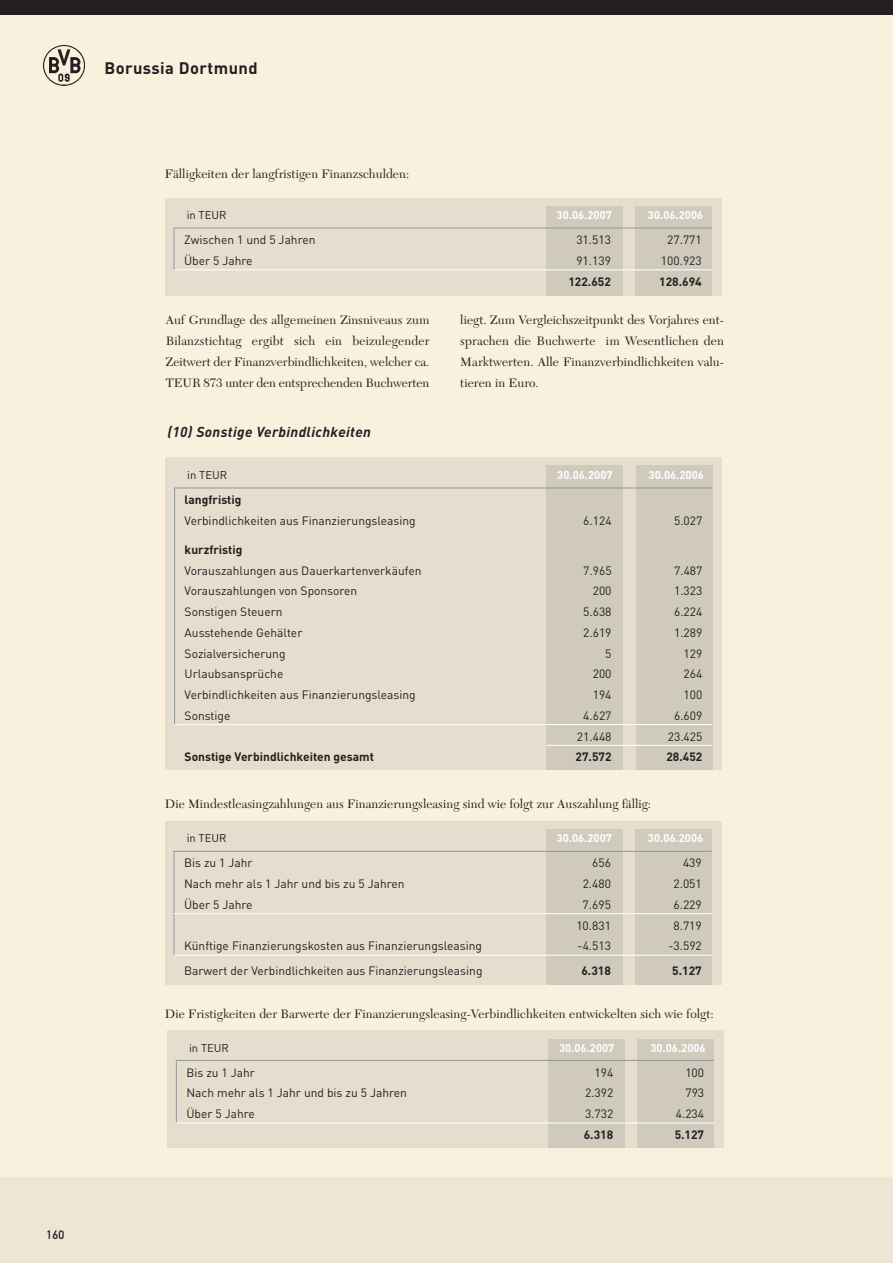
<style>
.page{position:relative;width:893px;height:1263px;background:#fff}
.page>*{position:absolute;margin:0;border:0;box-sizing:border-box;transform-origin:0 0}
.t1{font:700 16.5px "DIN";letter-spacing:.025em;color:#231f20}
.t2{font:italic 700 14.25px "DIN";letter-spacing:.025em;color:#231f20}
.t3{font:12.75px/21px "New Caledonia";letter-spacing:.005em;color:#231f20;text-align:justify}
.t4{font:12px "DIN";color:#231f20}
.t5{font:700 12px "DIN";color:#231f20}
.t6{font:12px "DIN Mittelschrift";color:#231f20}
.t7{font:700 11.25px "DIN";color:#fff}
.t8{font:11.25px "DIN";color:#231f20}
</style>
<div class="page">
<div style="left:0;top:0;width:892px;height:1263px;background:#f9f1de"></div>
<div style="left:0;top:1178px;width:892px;height:85px;background:#eee6d5"></div>
<div style="left:0;top:0;width:892px;height:15px;background:#231f20"></div>
<img style="left:44px;top:45px;width:40px;height:41px">
<div style="left:165px;top:821px;width:556px;height:164px;background:#e5dece"></div>
<div style="left:635px;top:830px;width:76px;height:155px;background:#d0cabc"></div>
<div style="left:546px;top:830px;width:76px;height:155px;background:#d0cabc"></div>
<svg style="left:173px;top:851px;width:539px;height:104px"></svg>
<hr style="left:174px;top:913px;width:537px;height:1px;background:#fff">
<hr style="left:174px;top:955px;width:537px;height:1px;background:#fff">
<div style="left:167px;top:1030px;width:557px;height:118px;background:#e5dece"></div>
<div style="left:637px;top:1039px;width:77px;height:109px;background:#d0cabc"></div>
<div style="left:548px;top:1039px;width:76px;height:109px;background:#d0cabc"></div>
<svg style="left:176px;top:1060px;width:538px;height:64px"></svg>
<hr style="left:176px;top:1122px;width:537px;height:1px;background:#fff">
<div style="left:165px;top:457px;width:557px;height:313px;background:#e5dece"></div>
<div style="left:635px;top:466px;width:77px;height:304px;background:#d0cabc"></div>
<div style="left:546px;top:466px;width:77px;height:304px;background:#d0cabc"></div>
<svg style="left:174px;top:487px;width:539px;height:239px"></svg>
<hr style="left:174px;top:724px;width:538px;height:1px;background:#fff">
<hr style="left:546px;top:745px;width:166px;height:1px;background:#fff">
<div style="left:165px;top:198px;width:556px;height:98px;background:#e5dece"></div>
<div style="left:635px;top:207px;width:76px;height:89px;background:#d0cabc"></div>
<div style="left:546px;top:207px;width:76px;height:89px;background:#d0cabc"></div>
<svg style="left:173px;top:227px;width:539px;height:44px"></svg>
<hr style="left:174px;top:269px;width:537px;height:1px;background:#fff">
<p class="t6" style="left:47px;top:1230px;width:19px">160</p>
<h1 class="t1" style="left:104px;top:62px;width:155px">Borussia Dortmund</h1>
<p class="t3" style="left:165px;top:165px;width:246px">Fälligkeiten der langfristigen Finanzschulden:</p>
<p class="t8" style="left:187px;top:211px;width:41px">in TEUR</p>
<p class="t7" style="left:556px;top:211px;width:57px">30.06.2007</p>
<p class="t7" style="left:648px;top:211px;width:57px">30.06.2006</p>
<p class="t4" style="left:184px;top:236px;width:133px">Zwischen 1 und 5 Jahren</p>
<p class="t4" style="left:576px;top:236px;width:36px">31.513</p>
<p class="t4" style="left:667px;top:236px;width:36px">27.771</p>
<p class="t4" style="left:184px;top:257px;width:70px">Über 5 Jahre</p>
<p class="t4" style="left:576px;top:257px;width:36px">91.139</p>
<p class="t4" style="left:661px;top:257px;width:42px">100.923</p>
<p class="t5" style="left:568px;top:277px;width:44px">122.652</p>
<p class="t5" style="left:659px;top:277px;width:44px">128.694</p>
<p class="t3" style="left:166px;top:310px;width:265px">Auf Grundlage des allgemeinen Zinsniveaus zum Bilanzstichtag ergibt sich ein beizulegender Zeitwert der Finanzverbindlichkeiten, welcher ca.<br>TEUR 873 unter den entsprechenden Buchwerten</p>
<p class="t3" style="left:460px;top:310px;width:265px">liegt. Zum Vergleichszeitpunkt des Vorjahres ent&shy;sprachen die Buchwerte im Wesentlichen den Marktwerten. Alle Finanzverbindlichkeiten valu - tieren in Euro.</p>
<p class="t2" style="left:167px;top:427px;width:205px">(10) Sonstige Verbindlichkeiten</p>
<p class="t8" style="left:187px;top:471px;width:41px">in TEUR</p>
<p class="t7" style="left:557px;top:471px;width:57px">30.06.2007</p>
<p class="t7" style="left:648px;top:471px;width:57px">30.06.2006</p>
<p class="t5" style="left:185px;top:495px;width:58px">langfristig</p>
<p class="t4" style="left:185px;top:516px;width:233px">Verbindlichkeiten aus Finanzierungsleasing</p>
<p class="t4" style="left:583px;top:516px;width:30px">6.124</p>
<p class="t4" style="left:674px;top:516px;width:30px">5.027</p>
<p class="t5" style="left:185px;top:545px;width:59px">kurzfristig</p>
<p class="t4" style="left:185px;top:566px;width:238px">Vorauszahlungen aus Dauerkartenverkäufen</p>
<p class="t4" style="left:583px;top:566px;width:30px">7.965</p>
<p class="t4" style="left:674px;top:566px;width:30px">7.487</p>
<p class="t4" style="left:185px;top:587px;width:174px">Vorauszahlungen von Sponsoren</p>
<p class="t4" style="left:592px;top:587px;width:20px">200</p>
<p class="t4" style="left:674px;top:587px;width:30px">1.323</p>
<p class="t4" style="left:185px;top:607px;width:99px">Sonstigen Steuern</p>
<p class="t4" style="left:583px;top:607px;width:30px">5.638</p>
<p class="t4" style="left:674px;top:607px;width:30px">6.224</p>
<p class="t4" style="left:185px;top:628px;width:119px">Ausstehende Gehälter</p>
<p class="t4" style="left:583px;top:628px;width:30px">2.619</p>
<p class="t4" style="left:674px;top:628px;width:30px">1.289</p>
<p class="t4" style="left:185px;top:649px;width:102px">Sozialversicherung</p>
<p class="t4" style="left:605px;top:649px;width:8px">5</p>
<p class="t4" style="left:683px;top:649px;width:20px">129</p>
<p class="t4" style="left:185px;top:670px;width:100px">Urlaubsansprüche</p>
<p class="t4" style="left:592px;top:670px;width:20px">200</p>
<p class="t4" style="left:683px;top:670px;width:20px">264</p>
<p class="t4" style="left:185px;top:690px;width:233px">Verbindlichkeiten aus Finanzierungsleasing</p>
<p class="t4" style="left:592px;top:690px;width:20px">194</p>
<p class="t4" style="left:683px;top:690px;width:20px">100</p>
<p class="t4" style="left:185px;top:711px;width:47px">Sonstige</p>
<p class="t4" style="left:583px;top:711px;width:30px">4.627</p>
<p class="t4" style="left:674px;top:711px;width:30px">6.609</p>
<p class="t4" style="left:577px;top:732px;width:36px">21.448</p>
<p class="t4" style="left:667px;top:732px;width:36px">23.425</p>
<p class="t5" style="left:185px;top:753px;width:191px">Sonstige Verbindlichkeiten gesamt</p>
<p class="t5" style="left:575px;top:753px;width:37px">27.572</p>
<p class="t5" style="left:666px;top:753px;width:37px">28.452</p>
<p class="t3" style="left:165px;top:795px;width:488px">Die Mindestleasingzahlungen aus Finanzierungs leasing sind wie folgt zur Auszahlung fällig:</p>
<p class="t8" style="left:187px;top:834px;width:41px">in TEUR</p>
<p class="t7" style="left:556px;top:834px;width:57px">30.06.2007</p>
<p class="t7" style="left:648px;top:834px;width:57px">30.06.2006</p>
<p class="t4" style="left:184px;top:859px;width:70px">Bis zu 1 Jahr</p>
<p class="t4" style="left:592px;top:859px;width:20px">656</p>
<p class="t4" style="left:683px;top:859px;width:20px">439</p>
<p class="t4" style="left:184px;top:880px;width:222px">Nach mehr als 1 Jahr und bis zu 5 Jahren</p>
<p class="t4" style="left:582px;top:880px;width:30px">2.480</p>
<p class="t4" style="left:673px;top:880px;width:30px">2.051</p>
<p class="t4" style="left:184px;top:900px;width:70px">Über 5 Jahre</p>
<p class="t4" style="left:582px;top:900px;width:30px">7.695</p>
<p class="t4" style="left:673px;top:900px;width:30px">6.229</p>
<p class="t4" style="left:576px;top:921px;width:36px">10.831</p>
<p class="t4" style="left:673px;top:921px;width:30px">8.719</p>
<p class="t4" style="left:184px;top:942px;width:299px">Künftige Finanzierungskosten aus Finanzierungsleasing</p>
<p class="t4" style="left:577px;top:942px;width:35px">-4.513</p>
<p class="t4" style="left:668px;top:942px;width:35px">-3.592</p>
<p class="t4" style="left:184px;top:967px;width:300px">Barwert der Verbindlichkeiten aus Finanzierungsleasing</p>
<p class="t5" style="left:581px;top:967px;width:31px">6.318</p>
<p class="t5" style="left:672px;top:967px;width:31px">5.127</p>
<p class="t3" style="left:165px;top:1005px;width:550px">Die Fristigkeiten der Barwerte der Finanzierungs leasing-Verbindlichkeiten entwickelten sich wie folgt:</p>
<p class="t8" style="left:189px;top:1044px;width:41px">in TEUR</p>
<p class="t7" style="left:559px;top:1044px;width:57px">30.06.2007</p>
<p class="t7" style="left:650px;top:1044px;width:57px">30.06.2006</p>
<p class="t4" style="left:186px;top:1068px;width:70px">Bis zu 1 Jahr</p>
<p class="t4" style="left:594px;top:1068px;width:20px">194</p>
<p class="t4" style="left:685px;top:1068px;width:20px">100</p>
<p class="t4" style="left:186px;top:1089px;width:222px">Nach mehr als 1 Jahr und bis zu 5 Jahren</p>
<p class="t4" style="left:585px;top:1089px;width:30px">2.392</p>
<p class="t4" style="left:685px;top:1089px;width:20px">793</p>
<p class="t4" style="left:186px;top:1110px;width:70px">Über 5 Jahre</p>
<p class="t4" style="left:585px;top:1110px;width:30px">3.732</p>
<p class="t4" style="left:675px;top:1110px;width:30px">4.234</p>
<p class="t5" style="left:583px;top:1130px;width:31px">6.318</p>
<p class="t5" style="left:674px;top:1130px;width:31px">5.127</p>
</div>
